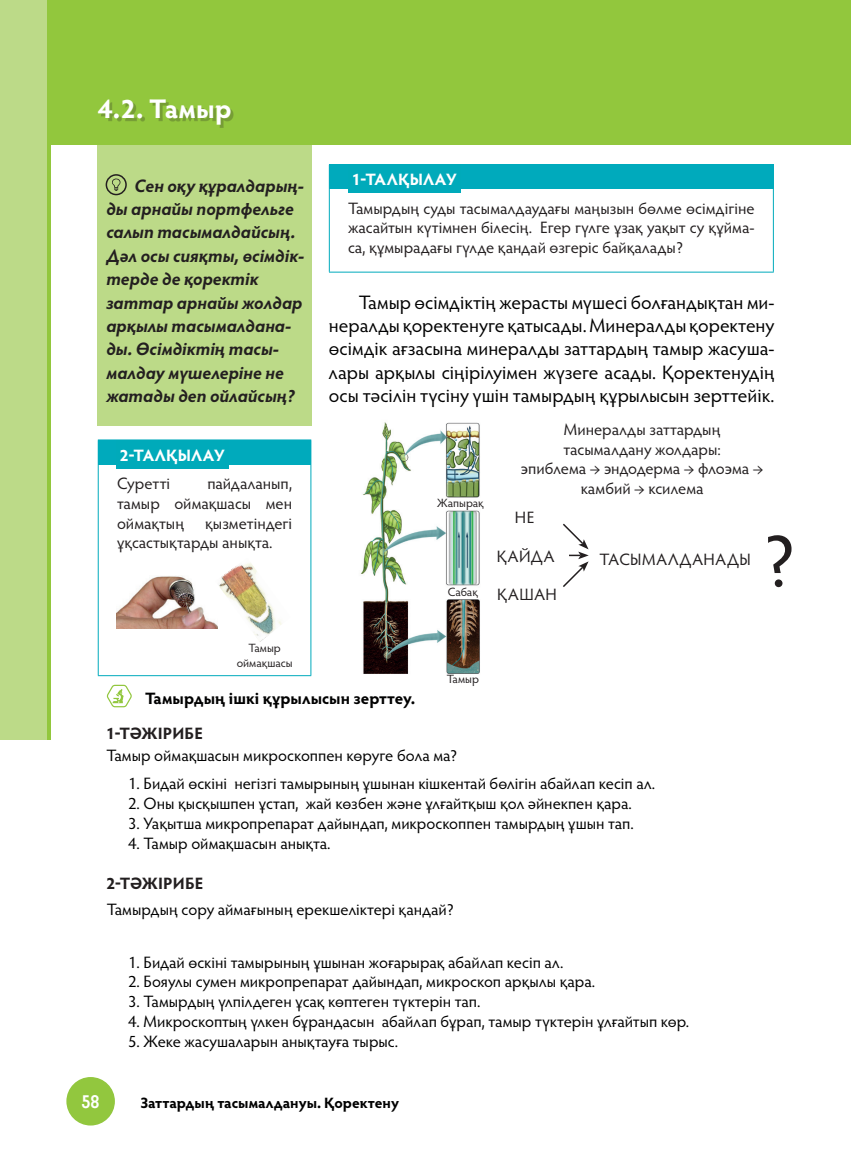
<style>
.page{position:relative;width:851px;height:1170px;background:#fff}
.page>*{position:absolute;margin:0;border:0;box-sizing:border-box;transform-origin:0 0}
.t1{font:77.1px "Hypatia Sans Pro";color:#231f20}
.t2{font:700 27px "Hypatia Sans Pro";letter-spacing:.01em;color:#fff}
.t3{font:19.5px/23.4px "Hypatia Sans Pro";color:#000001;text-align:justify}
.t4{font:italic 700 18px/23.4px "Hypatia Sans Pro";color:#231f20}
.t5{font:700 18px "Memphis LT Std";color:#fff}
.t6{font:16.5px "Hypatia Sans Pro";color:#000001}
.t7{font:16.5px/19.8px "Hypatia Sans Pro";color:#231f20;text-align:justify}
.t8{font:700 16.5px "Hypatia Sans Pro";color:#000001}
.t9{font:700 16.5px "Hypatia Sans Pro";letter-spacing:.01em;color:#fff}
.t10{font:700 16.5px "Hypatia Sans Pro";letter-spacing:.005em;color:#231f20}
.t11{font:16.5px "Hypatia Sans Pro";letter-spacing:.035em;color:#231f20}
.t12{font:700 16.5px "Segoe UI";color:#fff}
.t13{font:700 15px "Hypatia Sans Pro";color:#000001}
.t14{font:12px/14.4px "Hypatia Sans Pro";color:#231f20;text-align:center}
</style>
<div class="page">
<div style="left:67px;top:1077px;width:47px;height:47px;background:#92c73e;border-radius:50%"></div>
<div style="left:66px;top:1076px;width:49px;height:49px;border:2px solid #92c73e;border-radius:50%"></div>
<div style="left:98px;top:145px;width:214px;height:280px;background:#bcda88"></div>
<svg style="left:112px;top:178px;width:8px;height:13px"></svg>
<div style="left:106px;top:174px;width:21px;height:21px;border:2px solid #231f20;border-radius:50%"></div>
<div style="left:329px;top:164px;width:444px;height:25px;background:#00aabc"></div>
<hr style="left:329px;top:189px;width:1px;height:83px;background:#00aabc">
<hr style="left:772px;top:189px;width:1px;height:83px;background:#00aabc">
<hr style="left:329px;top:272px;width:444px;height:1px;background:#00aabc">
<div style="left:347px;top:164px;width:113px;height:29px;background:#00aaba"></div>
<div style="left:98px;top:440px;width:213px;height:24px;background:#00aabc"></div>
<hr style="left:98px;top:439px;width:213px;height:1px;background:#00aabc">
<hr style="left:98px;top:464px;width:1px;height:211px;background:#00aabc">
<hr style="left:310px;top:464px;width:1px;height:211px;background:#00aabc">
<hr style="left:98px;top:675px;width:213px;height:1px;background:#00aabc">
<div style="left:116px;top:440px;width:112px;height:29px;background:#00aaba"></div>
<img style="left:117px;top:576px;width:98px;height:52px">
<img style="left:215px;top:563px;width:59px;height:66px">
<svg style="left:106px;top:684px;width:26px;height:24px"></svg>
<img style="left:361px;top:422px;width:119px;height:252px">
<svg style="left:563px;top:523px;width:25px;height:64px"></svg>
<svg style="left:245px;top:614px;width:37px;height:28px"></svg>
<svg style="left:46px;top:145px;width:5px;height:594px;background:#9aca4c"></svg>
<div style="left:0;top:0;width:850px;height:145px;background:#92c73d"></div>
<hr style="left:850px;top:0;width:1px;height:51px;background:#92c73d">
<div style="left:0;top:0;width:46px;height:739px;background:#bcda88"></div>
<div style="left:101px;top:102px;width:132px;height:26px;background:#231f20;opacity:.25"></div>
<h2 class="t2" style="left:98px;top:90px;width:135px">4.2. Тамыр</h2>
<p class="t4" style="left:106px;top:173px;width:199px;text-indent:28px">Сен оқу құралдарың&shy;ды арнайы портфельге салып тасымалдайсың.<br>Дәл осы сияқты, өсімдік&shy;терде де қоректік заттар арнайы жолдар арқылы тасымалдана&shy;ды. Өсімдіктің тасы&shy;малдау мүшелеріне не жатады деп ойлайсың?</p>
<p class="t9" style="left:120px;top:443px;width:107px">2-ТАЛҚЫЛАУ</p>
<p class="t7" style="left:117px;top:473px;width:55px">Суретті</p>
<p class="t7" style="left:117px;top:473px;width:176px;text-indent:90px">пайдаланып, тамыр оймақшасы мен оймақтың</p>
<p class="t7" style="left:117px;top:512px;width:177px;text-indent:88px">қызметіндегі ұқсастықтарды анықта.</p>
<p class="t14" style="left:237px;top:640px;width:57px">Тамыр оймақшасы</p>
<p class="t9" style="left:351px;top:167px;width:107px">1-ТАЛҚЫЛАУ</p>
<p class="t7" style="left:348px;top:197px;width:408px">Тамырдың суды тасымалдаудағы маңызын бөлме өсімдігіне жасайтын күтімнен білесің. Егер гүлге ұзақ уақыт су құйма&shy;са, құмырадағы гүлде қандай өзгеріс байқалады?</p>
<p class="t3" style="left:329px;top:289px;width:447px;text-indent:30px">Тамыр өсімдіктің жерасты мүшесі болғандықтан ми&shy;нералды қоректенуге қатысады. Минералды қоректену өсімдік ағзасына минералды заттардың тамыр жасуша&shy;лары арқылы сіңірілуімен жүзеге асады. Қоректенудің осы тәсілін түсіну үшін тамырдың құрылысын зерттейік.</p>
<p class="t14" style="left:437px;top:495px;width:48px">Жапырақ</p>
<p class="t14" style="left:447px;top:584px;width:32px">Сабақ</p>
<p class="t7" style="left:520px;top:418px;width:244px;text-align:center">Минералды заттардың тасымалдану жолдары:<br>эпиблема → эндодерма → флоэма → камбий → ксилема</p>
<p class="t7" style="left:514px;top:506px;width:21px">НЕ</p>
<p class="t7" style="left:496px;top:545px;width:59px">ҚАЙДА</p>
<p class="t11" style="left:599px;top:547px;width:153px">ТАСЫМАЛДАНАДЫ</p>
<p class="t7" style="left:497px;top:584px;width:61px">ҚАШАН</p>
<h1 class="t1" style="left:762px;top:508px;width:36px">?</h1>
<p class="t14" style="left:446px;top:671px;width:34px">Тамыр</p>
<p class="t8" style="left:145px;top:686px;width:272px">Тамырдың ішкі құрылысын зерттеу.</p>
<p class="t10" style="left:106px;top:722px;width:99px">1-ТӘЖІРИБЕ</p>
<p class="t6" style="left:106px;top:744px;width:353px">Тамыр оймақшасын микроскоппен көруге бола ма?</p>
<p class="t6" style="left:128px;top:772px;width:528px">1. Бидай өскіні негізгі тамырының ұшынан кішкентай бөлігін абайлап кесіп ал.</p>
<p class="t6" style="left:128px;top:792px;width:505px">2. Оны қысқышпен ұстап, жай көзбен және ұлғайтқыш қол әйнекпен қара.</p>
<p class="t6" style="left:128px;top:812px;width:507px">3. Уақытша микропрепарат дайындап, микроскоппен тамырдың ұшын тап.</p>
<p class="t6" style="left:128px;top:832px;width:204px">4. Тамыр оймақшасын анықта.</p>
<p class="t10" style="left:106px;top:871px;width:99px">2-ТӘЖІРИБЕ</p>
<p class="t6" style="left:107px;top:897px;width:349px">Тамырдың сору аймағының ерекшеліктері қандай?</p>
<p class="t6" style="left:128px;top:950px;width:437px">1. Бидай өскіні тамырының ұшынан жоғарырақ абайлап кесіп ал.</p>
<p class="t6" style="left:128px;top:970px;width:468px">2. Бояулы сумен микропрепарат дайындап, микроскоп арқылы қара.</p>
<p class="t6" style="left:128px;top:990px;width:354px">3. Тамырдың үлпілдеген ұсақ көптеген түктерін тап.</p>
<p class="t6" style="left:128px;top:1010px;width:562px">4. Микроскоптың үлкен бұрандасын абайлап бұрап, тамыр түктерін ұлғайтып көр.</p>
<p class="t6" style="left:128px;top:1030px;width:272px">5. Жеке жасушаларын анықтауға тырыс.</p>
<p class="t12" style="left:88px;top:1083px;width:20px">58</p>
<p class="t5" style="left:82px;top:1089px;width:19px">58</p>
<p class="t13" style="left:140px;top:1091px;width:260px">Заттардың тасымалдануы. Қоректену</p>
</div>
